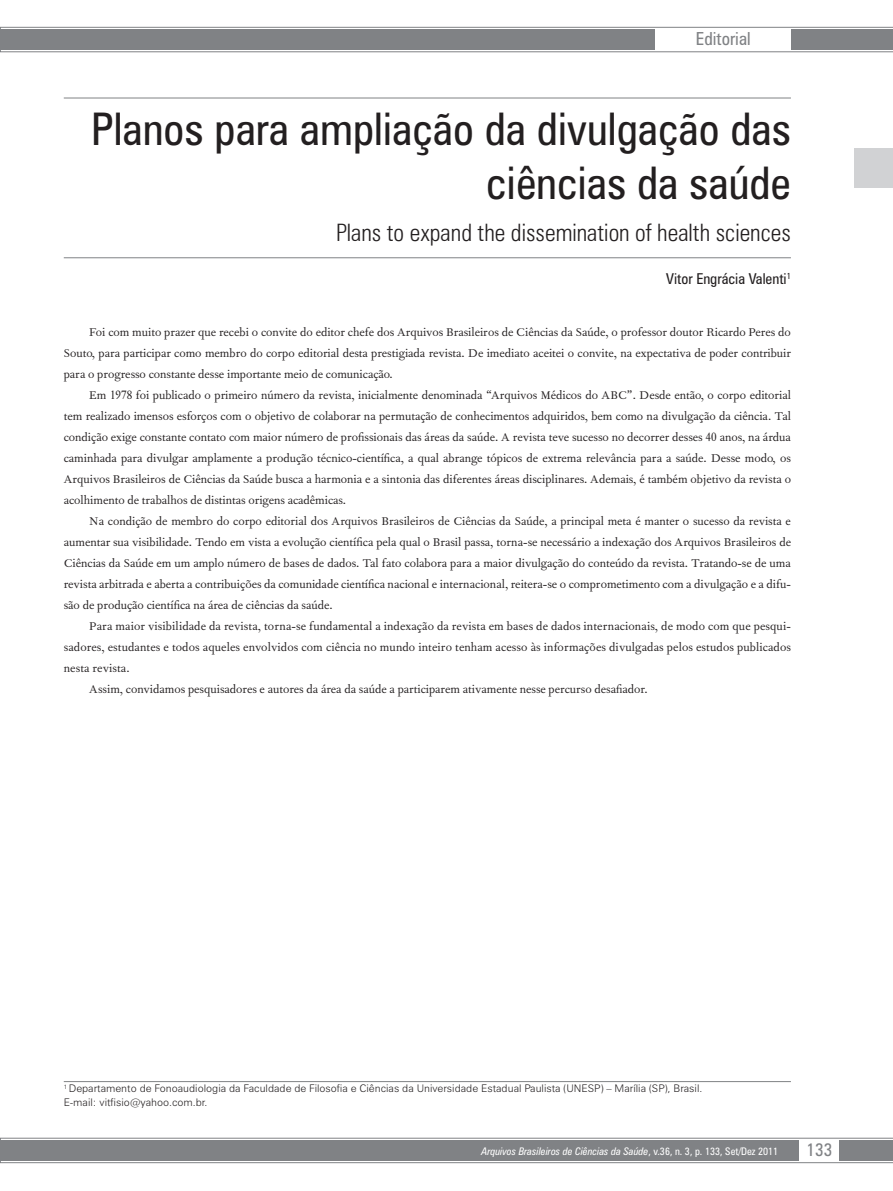
<style>
.page{position:relative;width:893px;height:1191px;background:#fff}
.page>*{position:absolute;margin:0;border:0;box-sizing:border-box;transform-origin:0 0}
.z01_0_titulo{font:condensed 45px/54px "Zurich BT";color:#231f20;text-align:right}
.z01_1_titulo_ingles{font:300 condensed 24px "Zurich BT";color:#231f20}
.z09_0_chapeu{font:condensed 18px "Zurich BT";color:#808285}
.z02_0_autores{font:condensed 15px "Zurich BT";color:#231f20}
.z05_1_texto_txt{font:13.5px/21px "Fournier MT Std";color:#231f20;text-align:justify}
.z02_1_instituicao{font:300 10.5px "Zurich BT";color:#231f20}
.t1{font:italic condensed 10.5px "Zurich BT";color:#fff}
.z02_2_titulacao{font:300 10.5px "Zurich BT";color:#231f20}
.s1{font-style:normal}
</style>
<div class="page">
<svg style="left:0;top:1137px;width:893px;height:26px;background:#8f9194"></svg>
<div style="left:800px;top:1139px;width:39px;height:22px;background:#fff"></div>
<svg style="left:0;top:27px;width:893px;height:25px;background:#8e9092"></svg>
<div style="left:656px;top:29px;width:135px;height:21px;background:#fff"></div>
<div style="left:855px;top:148px;width:38px;height:39px;background:#d1d2d4"></div>
<hr style="left:64px;top:98px;width:727px;height:1px;background:#808285">
<hr style="left:64px;top:257px;width:727px;height:1px;background:#808285">
<hr style="left:64px;top:1081px;width:727px;height:1px;background:#808285">
<p class="z09_0_chapeu" style="left:696px;top:27px;width:56px">Editorial</p>
<p class="z01_0_titulo" style="left:91px;top:102px;width:701px">Planos para ampliação da divulgação das ciências da saúde</p>
<p class="z01_1_titulo_ingles" style="left:336px;top:217px;width:456px">Plans to expand the dissemination of health sciences</p>
<p class="z02_0_autores" style="left:666px;top:270px;width:126px">Vitor Engrácia Valenti<sup>1</sup></p>
<p class="z05_1_texto_txt" style="left:64px;top:321px;width:729px;text-indent:26px">Foi com muito prazer que recebi o convite do editor chefe dos Arquivos Brasileiros de Ciências da Saúde, o professor doutor Ricardo Peres do Souto, para participar como membro do corpo editorial desta prestigiada revista. De imediato aceitei o convite, na expectativa de poder contribuir para o progresso constante desse importante meio de comunicação.</p>
<p class="z05_1_texto_txt" style="left:64px;top:384px;width:729px;text-indent:26px">Em 1978 foi publicado o primeiro número da revista, inicialmente denominada “Arquivos Médicos do ABC”. Desde então, o corpo editorial tem realizado imensos esforços com o objetivo de colaborar na permutação de conhecimentos adquiridos, bem como na divulgação da ciência. Tal condição exige constante contato com maior número de profissionais das áreas da saúde. A revista teve sucesso no decorrer desses 40 anos, na árdua caminhada para divulgar amplamente a produção técnico-científica, a qual abrange tópicos de extrema relevância para a saúde. Desse modo, os Arquivos Brasileiros de Ciências da Saúde busca a harmonia e a sintonia das diferentes áreas disciplinares. Ademais, é também objetivo da revista o acolhimento de trabalhos de distintas origens acadêmicas.</p>
<p class="z05_1_texto_txt" style="left:64px;top:510px;width:729px;text-indent:26px">Na condição de membro do corpo editorial dos Arquivos Brasileiros de Ciências da Saúde, a principal meta é manter o sucesso da revista e aumentar sua visibilidade. Tendo em vista a evolução científica pela qual o Brasil passa, torna-se necessário a indexação dos Arquivos Brasileiros de Ciências da Saúde em um amplo número de bases de dados. Tal fato colabora para a maior divulgação do conteúdo da revista. Tratando-se de uma revista arbitrada e aberta a contribuições da comunidade científica nacional e internacional, reitera-se o comprometimento com a divulgação e a difu&shy;são de produção científica na área de ciências da saúde.</p>
<p class="z05_1_texto_txt" style="left:64px;top:615px;width:729px;text-indent:26px">Para maior visibilidade da revista, torna-se fundamental a indexação da revista em bases de dados internacionais, de modo com que pesqui&shy;sadores, estudantes e todos aqueles envolvidos com ciência no mundo inteiro tenham acesso às informações divulgadas pelos estudos publicados nesta revista.</p>
<p class="z05_1_texto_txt" style="left:89px;top:678px;width:560px">Assim, convidamos pesquisadores e autores da área da saúde a participarem ativamente nesse percurso desafiador.</p>
<p class="z02_1_instituicao" style="left:64px;top:1082px;width:640px"><sup>1</sup> Departamento de Fonoaudiologia da Faculdade de Filosofia e Ciências da Universidade Estadual Paulista (UNESP) – Marília (SP), Brasil.</p>
<p class="z02_2_titulacao" style="left:64px;top:1095px;width:145px">E-mail: vitfisio@yahoo.com.br.</p>
<p class="t1" style="left:482px;top:1144px;width:298px">Arquivos Brasileiros de Ciências da Saúde<span class="s1">, v.36, n. 3, p. 133, Set/Dez 2011</span></p>
<p class="z09_0_chapeu" style="left:806px;top:1138px;width:27px">133</p>
</div>
